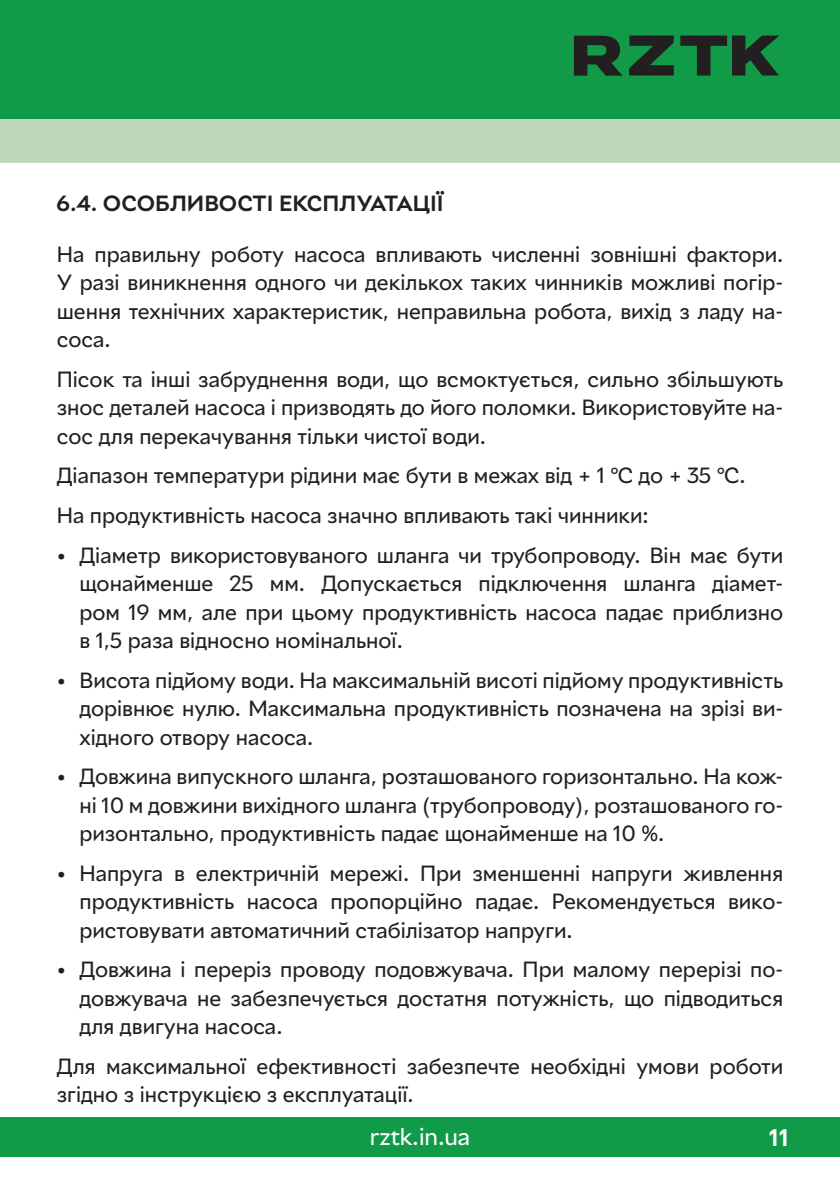
<style>
.page{position:relative;width:840px;height:1191px;background:#fff}
.page>*{position:absolute;margin:0;border:0;box-sizing:border-box;transform-origin:0 0}
.t1{font:24px "Rozetka";color:#fff}
.t2{font:700 24px "Rozetka";color:#fff}
.базовый{font:22px/28.4px "Rozetka";color:#231f20;text-align:justify}
.Подраздел{font:700 22px "Rozetka";color:#231f20}
</style>
<div class="page">
<div style="left:0;top:0;width:839px;height:119px;background:#119a48"></div>
<div style="left:0;top:1117px;width:839px;height:40px;background:#119a48"></div>
<div style="left:0;top:119px;width:839px;height:44px;background:#bed7bb"></div>
<svg style="left:629px;top:36px;width:44px;height:39px"></svg>
<svg style="left:574px;top:36px;width:48px;height:40px"></svg>
<svg style="left:680px;top:36px;width:99px;height:39px"></svg>
<p class="Подраздел" style="left:57px;top:190px;width:388px">6.4. ОСОБЛИВОСТІ ЕКСПЛУАТАЦІЇ</p>
<p class="базовый" style="left:57px;top:240px;width:727px">На правильну роботу насоса впливають численні зовнішні фактори.<br>У разі виникнення одного чи декількох таких чинників можливі погір&shy;шення технічних характеристик, неправильна робота, вихід з ладу на&shy;соса.</p>
<p class="базовый" style="left:57px;top:365px;width:727px">Пісок та інші забруднення води, що всмоктується, сильно збільшують знос деталей насоса і призводять до його поломки. Використовуйте на&shy;сос для перекачування тільки чистої води.</p>
<p class="базовый" style="left:57px;top:462px;width:690px">Діапазон температури рідини має бути в межах від + 1 °С до + 35 °С.</p>
<p class="базовый" style="left:57px;top:501px;width:593px">На продуктивність насоса значно впливають такі чинники:</p>
<p class="базовый" style="left:79px;top:541px;width:705px;text-align:left;text-indent:-23px">• Діаметр використовуваного шланга чи трубопроводу. Він має бути щонайменше 25 мм. Допускається підключення шланга діамет&shy;ром 19 мм, але при цьому продуктивність насоса падає приблизно в 1,5 раза відносно номінальної.</p>
<p class="базовый" style="left:79px;top:666px;width:704px;text-indent:-23px">• Висота підйому води. На максимальній висоті підйому продуктивність дорівнює нулю. Максимальна продуктивність позначена на зрізі ви&shy;хідного отвору насоса.</p>
<p class="базовый" style="left:79px;top:762px;width:704px;text-indent:-23px">• Довжина випускного шланга, розташованого горизонтально. На кож&shy;ні 10 м довжини вихідного шланга (трубопроводу), розташованого го&shy;ризонтально, продуктивність падає щонайменше на 10 %.</p>
<p class="базовый" style="left:79px;top:859px;width:704px;text-indent:-23px">• Напруга в електричній мережі. При зменшенні напруги живлення продуктивність насоса пропорційно падає. Рекомендується вико&shy;ристовувати автоматичний стабілізатор напруги.</p>
<p class="базовый" style="left:79px;top:956px;width:705px;text-indent:-23px">• Довжина і переріз проводу подовжувача. При малому перерізі по&shy;довжувача не забезпечується достатня потужність, що підводиться для двигуна насоса.</p>
<p class="базовый" style="left:57px;top:1052px;width:727px">Для максимальної ефективності забезпечте необхідні умови роботи згідно з інструкцією з експлуатації.</p>
<p class="t1" style="left:369px;top:1123px;width:102px">rztk.in.ua</p>
<p class="t2" style="left:768px;top:1123px;width:21px">11</p>
</div>
